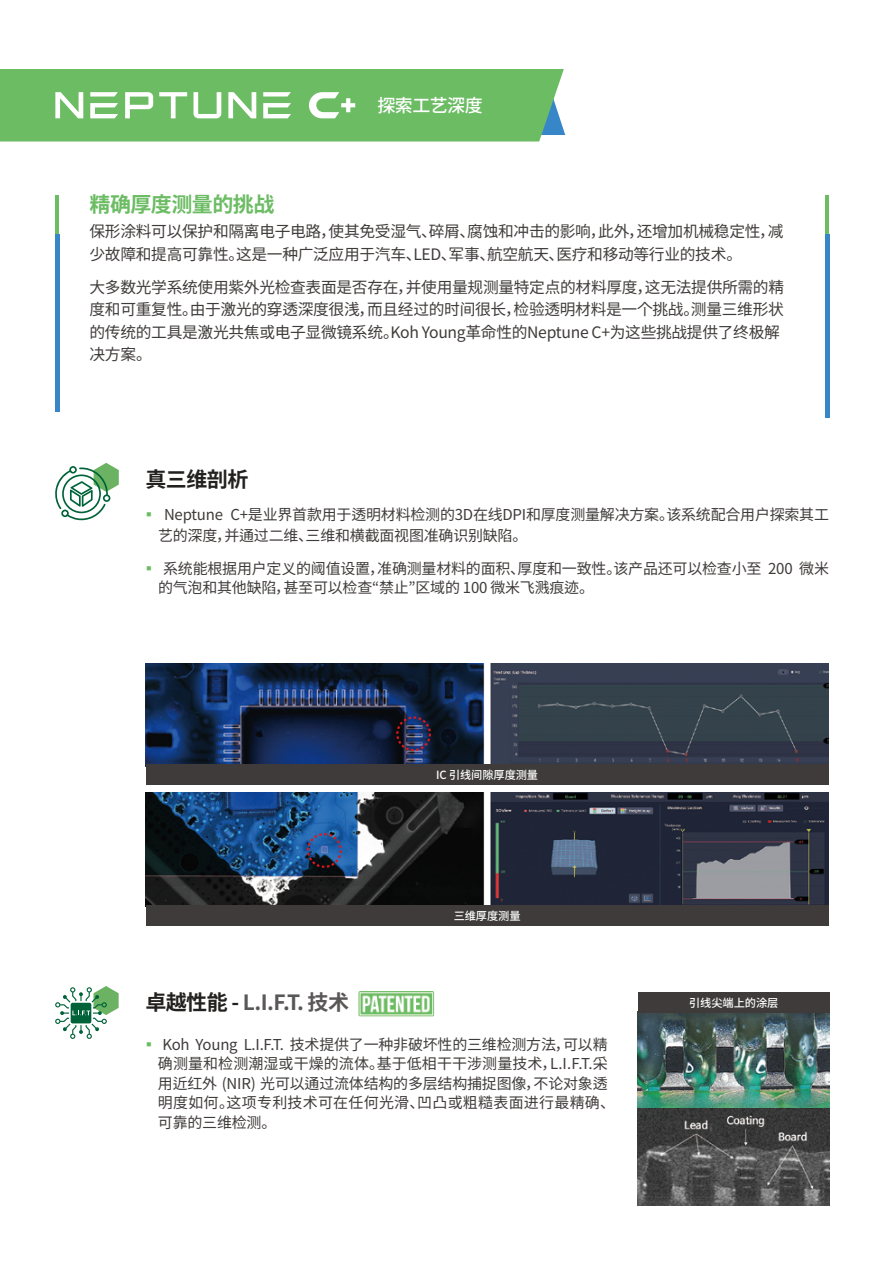
<style>
.page{position:relative;width:893px;height:1263px;background:#fff}
.page>*{position:absolute;margin:0;border:0;box-sizing:border-box;transform-origin:0 0}
.t1{font:700 21px "Noto Sans CJ Kkr";letter-spacing:-.025em;color:#5a5757}
.t2{font:700 21px "Noto Sans CJ Kkr";letter-spacing:-.025em;color:#6cbc64}
.t3{font:700 21px "Noto Sans CJ Kkr";letter-spacing:-.025em;color:#232120}
.t4{font:500 18px "Noto Sans CJ Kkr";letter-spacing:-.03em;color:#fff}
.t5{font:15.75px/22.5px "Noto Sans CJ Kkr";letter-spacing:-.02em;color:#3f3b3a}
.t6{font:15px/19.5px "Noto Sans CJ Kkr";letter-spacing:-.015em;color:#3f3b3a}
.t7{font:500 11.25px "Noto Sans CJ Kkr";letter-spacing:-.01em;color:#fff}
.s1{color:#6cbc64}
.s2{color:#232120}
</style>
<div class="page">
<svg style="left:0;top:69px;width:565px;height:73px;background:#78c172"></svg>
<hr style="left:55px;top:195px;width:4px;height:43px;background:#6cbc64">
<hr style="left:55px;top:234px;width:4px;height:177px;background:#3786c8">
<hr style="left:825px;top:195px;width:4px;height:43px;background:#6cbc64">
<hr style="left:825px;top:234px;width:4px;height:183px;background:#3786c8">
<svg style="left:55px;top:463px;width:64px;height:57px"></svg>
<svg style="left:55px;top:986px;width:64px;height:53px"></svg>
<img style="left:359px;top:991px;width:76px;height:25px">
<img style="left:638px;top:1012px;width:192px;height:194px">
<div style="left:638px;top:992px;width:192px;height:20px;background:#3f3b3a"></div>
<img style="left:146px;top:663px;width:682px;height:102px">
<img style="left:146px;top:792px;width:682px;height:114px">
<svg style="left:396px;top:716px;width:35px;height:35px"></svg>
<svg style="left:307px;top:833px;width:35px;height:35px"></svg>
<div style="left:146px;top:765px;width:682px;height:20px;background:#3f3b3a"></div>
<div style="left:146px;top:906px;width:682px;height:20px;background:#3f3b3a"></div>
<p class="t4" style="left:377px;top:96px;width:107px">探索工艺深度</p>
<h1 class="t2" style="left:90px;top:193px;width:186px">精确厚度测量的挑战</h1>
<p class="t5" style="left:90px;top:220px;width:695px">保形涂料可以保护和隔离电子电路，使其免受湿气、碎屑、腐蚀和冲击的影响，此外，还增加机械稳定性，减少故障和提高可靠性。这是一种广泛应用于汽车、LED、军事、航空航天、医疗和移动等行业的技术。</p>
<p class="t5" style="left:90px;top:276px;width:696px">大多数光学系统使用紫外光检查表面是否存在，并使用量规测量特定点的材料厚度，这无法提供所需的精度和可重复性。由于激光的穿透深度很浅，而且经过的时间很长，检验透明材料是一个挑战。测量三维形状的传统的工具是激光共焦或电子显微镜系统。Koh Young革命性的Neptune C+为这些挑战提供了终极解决方案。</p>
<h1 class="t3" style="left:145px;top:467px;width:104px">真三维剖析</h1>
<p class="t6" style="left:158px;top:505px;width:673px;line-height:20.2px;text-indent:-16px"><span class="s1">▪</span> Neptune C+是业界首款用于透明材料检测的3D在线DPI和厚度测量解决方案。该系统配合用户探索其工艺的深度，并通过二维、三维和横截面视图准确识别缺陷。</p>
<p class="t6" style="left:158px;top:559px;width:673px;text-indent:-16px"><span class="s1">▪</span> 系统能根据用户定义的阈值设置，准确测量材料的面积、厚度和一致性。该产品还可以检查小至 200 微米的气泡和其他缺陷，甚至可以检查“禁止”区域的 100 微米飞溅痕迹。</p>
<p class="t7" style="left:436px;top:769px;width:104px">IC 引线间隙厚度测量</p>
<p class="t7" style="left:454px;top:910px;width:68px">三维厚度测量</p>
<h1 class="t1" style="left:145px;top:991px;width:205px"><span class="s2">卓越性能 -</span> L.I.F.T. 技术</h1>
<p class="t6" style="left:158px;top:1035px;width:459px;text-indent:-16px"><span class="s1">▪</span> Koh Young L.I.F.T. 技术提供了一种非破坏性的三维检测方法，可以精确测量和检测潮湿或干燥的流体。基于低相干干涉测量技术，L.I.F.T.采用近红外 (NIR) 光可以通过流体结构的多层结构捕捉图像，不论对象透明度如何。这项专利技术可在任何光滑、凹凸或粗糙表面进行最精确、可靠的三维检测。</p>
<p class="t7" style="left:689px;top:996px;width:91px">引线尖端上的涂层</p>
</div>
